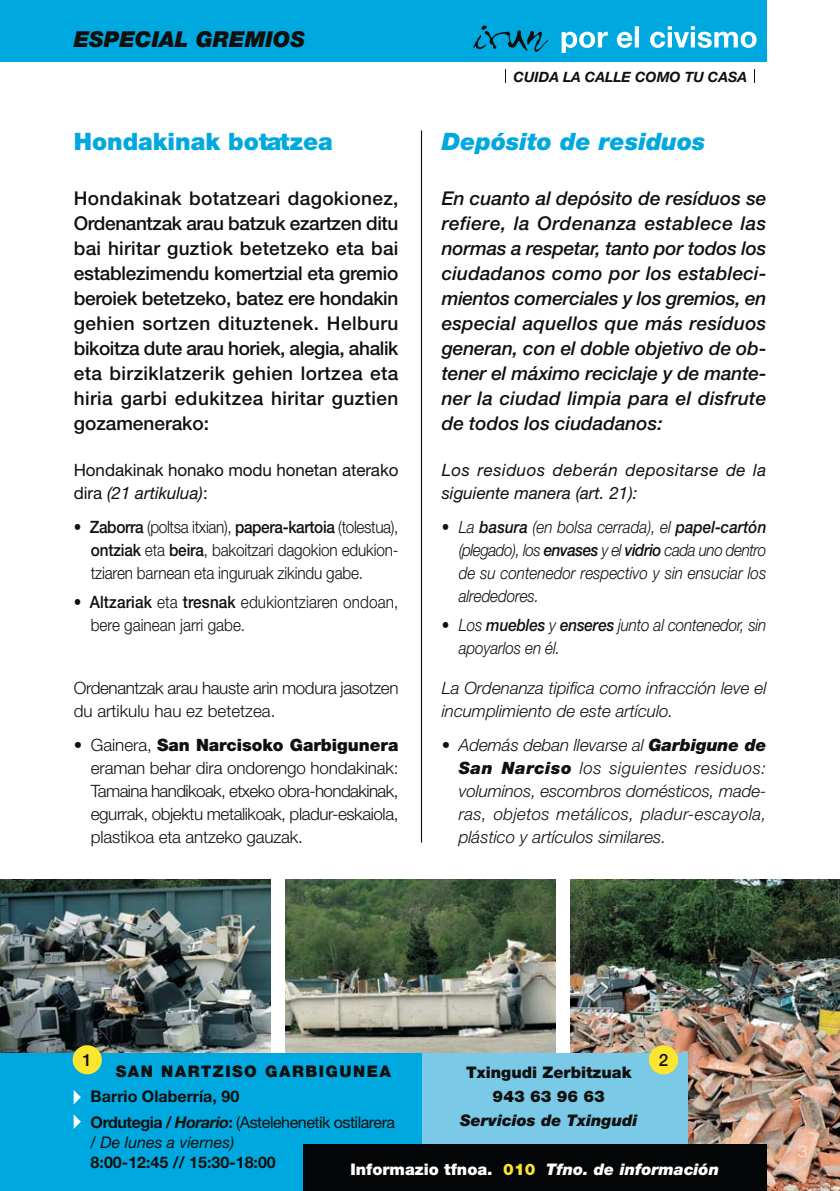
<style>
.page{position:relative;width:840px;height:1191px;background:#fff}
.page>*{position:absolute;margin:0;border:0;box-sizing:border-box;transform-origin:0 0}
.t1{font:900 24px "Helvetica Neue";color:#00a8e0}
.t2{font:italic 900 24px "Helvetica Neue";color:#00a8e0}
.t3{font:italic 900 22px "Helvetica Neue";color:#10100e}
.t4{font:500 19px/25px "Helvetica Neue";letter-spacing:.02em;color:#10100e;text-align:justify}
.t5{font:italic 500 19px/25px "Helvetica Neue";letter-spacing:.015em;color:#10100e;text-align:justify}
.t6{font:300 17px/23px "Helvetica Neue";letter-spacing:-.01em;color:#10100e}
.t7{font:italic 300 17px/23px "Helvetica Neue";color:#10100e}
.t8{font:italic 300 17px/23px "Helvetica Neue";color:#10100e;text-align:justify;scale:.9 1}
.t9{font:300 17px/23px "Helvetica Neue";letter-spacing:-.01em;color:#10100e;text-align:justify;scale:.9 1}
.t10{font:300 17px/23px "Helvetica Neue";letter-spacing:.01em;color:#10100e;scale:.9 1}
.t11{font:italic 17px/23px "Helvetica Neue";letter-spacing:.025em;color:#10100e}
.t12{font:17px/23px "Helvetica Neue";letter-spacing:-.005em;color:#10100e}
.t13{font:500 17px "Helvetica Neue";color:#10100e}
.t14{font:700 16px/25.6px "Helvetica Neue";color:#10100e}
.t15{font:italic 900 16px "Helvetica Neue";color:#fff}
.t16{font:900 16px/23.8px "Helvetica Neue";color:#10100e;text-align:center}
.t17{font:900 16px "Helvetica Neue";letter-spacing:.09em;color:#10100e}
.t18{font:italic 900 16px "Helvetica Neue";color:#10100e}
.t19{font:100 16px "Helvetica Neue";color:#fff}
.t20{font:italic 700 14.2px "Helvetica Neue";color:#10100e}
.s1{font-style:italic}
.s2{font-weight:500}
.s3{font-weight:900}
.s4{font-weight:400}
.s5{font-weight:400;font-style:italic}
.s6{font-style:normal}
.s7{font-style:normal;color:#fbe52e}
</style>
<div class="page">
<img style="left:285px;top:880px;width:271px;height:173px">
<img style="left:570px;top:880px;width:269px;height:311px">
<hr style="left:420px;top:130px;width:2px;height:712px;background:#10100e">
<img style="left:0;top:880px;width:271px;height:173px">
<div style="left:369px;top:1053px;width:318px;height:95px;background:#7ac9e7"></div>
<div style="left:0;top:1053px;width:421px;height:138px;background:#00a8e0"></div>
<div style="left:303px;top:1144px;width:462px;height:47px;background:#030506"></div>
<svg style="left:74px;top:1090px;width:7px;height:14px"></svg>
<svg style="left:74px;top:1115px;width:7px;height:14px"></svg>
<div style="left:73px;top:1045px;width:29px;height:29px;background:#fbe52e;border-radius:50%"></div>
<div style="left:648px;top:1045px;width:29px;height:29px;background:#fbe52e;border-radius:50%"></div>
<div style="left:0;top:0;width:765px;height:62px;background:#00a8e0"></div>
<svg style="left:505px;top:69px;width:1px;height:14px"></svg>
<svg style="left:754px;top:69px;width:1px;height:14px"></svg>
<svg style="left:473px;top:25px;width:74px;height:27px"></svg>
<svg style="left:561px;top:26px;width:195px;height:27px"></svg>
<p class="t3" style="left:74px;top:31px;width:233px">ESPECIAL GREMIOS</p>
<p class="t1" style="left:74px;top:132px;width:260px">Hondakinak botatzea</p>
<p class="t4" style="left:74px;top:187px;width:326px">Hondakinak botatzeari dagokionez, Ordenantzak arau batzuk ezartzen ditu bai hiritar guztiok betetzeko eta bai establezimendu komertzial eta gremio beroiek betetzeko, batez ere hondakin gehien sortzen dituztenek. Helburu bikoitza dute arau horiek, alegia, ahalik eta birziklatzerik gehien lortzea eta hiria garbi edukitzea hiritar guztien gozamenerako:</p>
<p class="t12" style="left:74px;top:460px;width:326px">Hondakinak honako modu honetan aterako dira <span class="s1">(21 artikulua)</span>:</p>
<p class="t9" style="left:91px;top:517px;width:343px;text-indent:-17px">• <span class="s2">Zaborra</span> (poltsa itxian), <span class="s2">papera-kartoia</span> (tolestua), <span class="s2">ontziak</span> eta <span class="s2">beira</span>, bakoitzari dagokion edukion&shy;tziaren barnean eta inguruak zikindu gabe.</p>
<p class="t10" style="left:91px;top:592px;width:343px;text-indent:-17px">• <span class="s2">Altzariak</span> eta <span class="s2">tresnak</span> edukiontziaren ondoan, bere gainean jarri gabe.</p>
<p class="t6" style="left:74px;top:678px;width:326px">Ordenantzak arau hauste arin modura jasotzen du artikulu hau ez betetzea.</p>
<p class="t6" style="left:91px;top:735px;width:309px;text-align:justify;text-indent:-17px">• Gainera, <span class="s3">San Narcisoko Garbigunera </span>eraman behar dira ondorengo hondakinak:<br>Tamaina handikoak, etxeko obra-hondakinak, egurrak, objektu metalikoak, pladur-eskaiola, plastikoa eta antzeko gauzak.</p>
<p class="t20" style="left:513px;top:72px;width:235px">CUIDA LA CALLE COMO TU CASA</p>
<p class="t2" style="left:441px;top:132px;width:265px">Depósito de residuos</p>
<p class="t5" style="left:441px;top:187px;width:326px">En cuanto al depósito de resíduos se refiere, la Ordenanza establece las normas a respetar, tanto por todos los ciudadanos como por los estableci&shy;mientos comerciales y los gremios, en especial aquellos que más resíduos generan, con el doble objetivo de ob&shy;tener el máximo reciclaje y de mante&shy;ner la ciudad limpia para el disfrute de todos los ciudadanos:</p>
<p class="t11" style="left:441px;top:460px;width:326px">Los residuos deberán depositarse de la siguiente manera (art. 21):</p>
<p class="t8" style="left:458px;top:517px;width:343px;text-indent:-17px">• La <span class="s2">basura</span> (en bolsa cerrada), el <span class="s2">papel-cartón </span>(plegado), los <span class="s2">envases</span> y el <span class="s2">vidrio</span> cada uno dentro de su contenedor respectivo y sin ensuciar los alrededores.</p>
<p class="t8" style="left:458px;top:615px;width:343px;text-indent:-17px">• Los <span class="s2">muebles</span> y <span class="s2">enseres</span> junto al contenedor, sin apoyarlos en él.</p>
<p class="t7" style="left:441px;top:678px;width:326px">La Ordenanza tipifica como infracción leve el incumplimiento de este artículo.</p>
<p class="t7" style="left:458px;top:735px;width:309px;text-align:justify;text-indent:-17px">• Además deban llevarse al <span class="s3">Garbigune de San Narciso</span> los siguientes residuos: voluminos, escombros domésticos, made&shy;ras, objetos metálicos, pladur-escayola, plástico y artículos similares.</p>
<p class="t13" style="left:82px;top:1053px;width:11px">1</p>
<p class="t13" style="left:658px;top:1053px;width:11px">2</p>
<p class="t17" style="left:116px;top:1065px;width:276px">SAN NARTZISO GARBIGUNEA</p>
<p class="t14" style="left:91px;top:1085px;width:306px">Barrio Olaberría, 90<br>Ordutegia / <span class="s1">Horario</span>: <span class="s4">(Astelehenetik ostilarera</span></p>
<p class="t14" style="left:91px;top:1133px;width:187px;line-height:20px"><span class="s4">/</span> <span class="s5">De lunes a viernes)<br></span>8:00-12:45 // 15:30-18:00</p>
<p class="t16" style="left:466px;top:1061px;width:167px">Txingudi Zerbitzuak<br>943 63 96 63</p>
<p class="t18" style="left:460px;top:1114px;width:179px">Servicios de Txingudi</p>
<p class="t15" style="left:350px;top:1163px;width:370px"><span class="s6">Informazio tfnoa.</span> <span class="s7">010</span> Tfno. de información</p>
<p class="t19" style="left:798px;top:1145px;width:10px">3</p>
</div>
